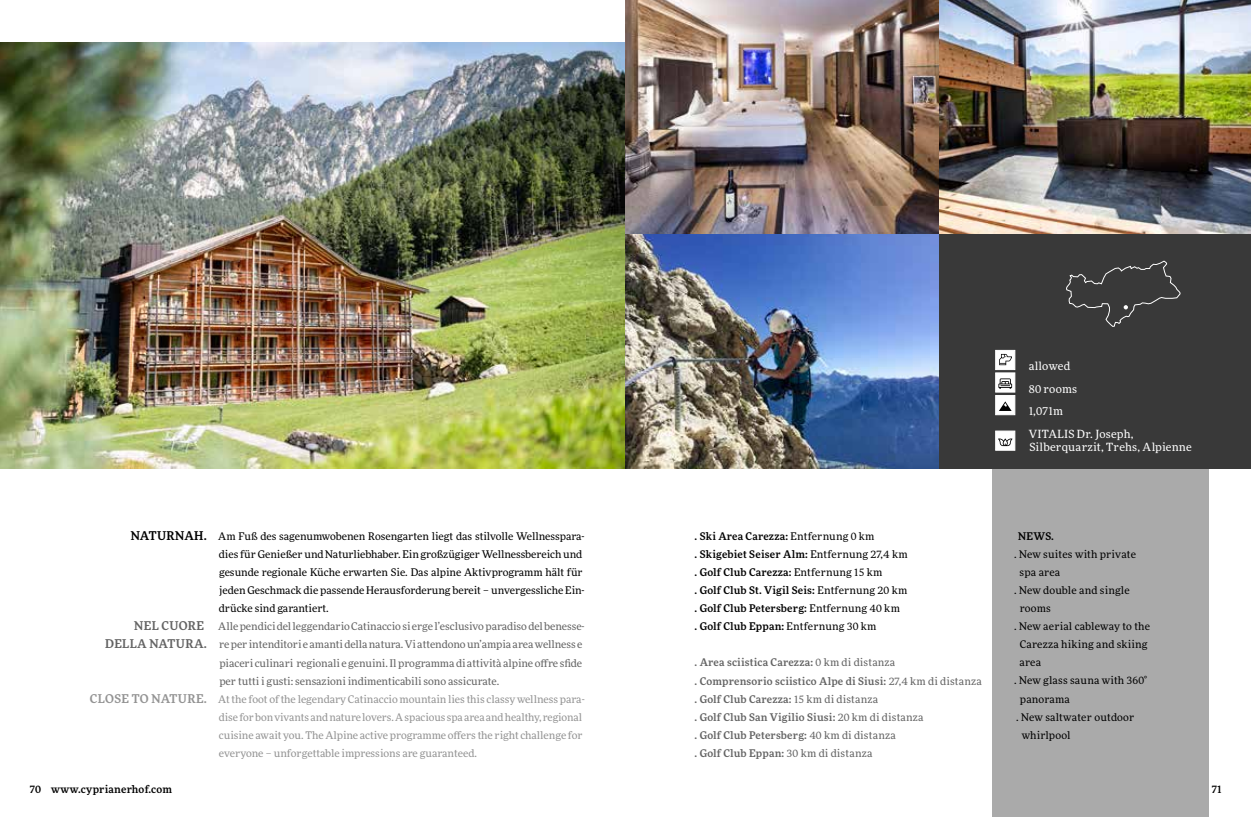
<style>
.page{position:relative;width:1251px;height:817px;background:#fff}
.page>*{position:absolute;margin:0;border:0;box-sizing:border-box;transform-origin:0 0}
.t1{font:500 12px/18px "More Pro";letter-spacing:.03em;color:#636363;text-align:right}
.t2{font:500 12px "More Pro";letter-spacing:.03em;color:#939393}
.t3{font:500 12px "More Pro";letter-spacing:.03em;color:#000}
.t4{font:11.25px/22.5px "More Pro";letter-spacing:.02em;color:#fff}
.t5{font:10.5px/18px "More Pro";color:#000}
.t6{font:10.5px/18px "More Pro";color:#636363}
.t7{font:10.5px/18px "More Pro";color:#939393}
.t8{font:500 10.5px/18px "More Pro";letter-spacing:.02em;color:#000}
.t9{font:500 10.5px/18px "More Pro";letter-spacing:.02em;color:#636363}
.t10{font:10.5px "More Pro";letter-spacing:.02em;color:#000}
.s1{font-weight:400}
</style>
<div class="page">
<div style="left:991px;top:219px;width:217px;height:597px;background:#aaa"></div>
<img style="left:0;top:43px;width:625px;height:425px">
<div style="left:625px;top:0;width:625px;height:468px;background:#393939"></div>
<img style="left:938px;top:0;width:312px;height:234px">
<div style="left:994px;top:350px;width:21px;height:20px;background:#fff;border:1px solid #fff"></div>
<div style="left:994px;top:372px;width:21px;height:20px;background:#fff;border:1px solid #fff"></div>
<div style="left:994px;top:430px;width:21px;height:20px;background:#fff;border:1px solid #fff"></div>
<div style="left:994px;top:395px;width:21px;height:20px;background:#fff;border:1px solid #fff"></div>
<svg style="left:999px;top:401px;width:12px;height:10px"></svg>
<svg style="left:998px;top:378px;width:13px;height:10px"></svg>
<svg style="left:998px;top:438px;width:14px;height:8px"></svg>
<svg style="left:999px;top:354px;width:12px;height:11px"></svg>
<svg style="left:1066px;top:260px;width:114px;height:67px"></svg>
<img style="left:625px;top:234px;width:313px;height:234px">
<img style="left:625px;top:0;width:313px;height:234px">
<p class="t3" style="left:131px;top:527px;width:78px">NATURNAH.</p>
<p class="t1" style="left:105px;top:616px;width:103px">NEL CUORE<br>DELLA NATURA.</p>
<p class="t2" style="left:90px;top:689px;width:119px">CLOSE TO NATURE.</p>
<p class="t5" style="left:218px;top:527px;width:368px">Am Fuß des sagenumwobenen Rosengarten liegt das stilvolle Wellnesspara&shy;dies für Genießer und Naturliebhaber. Ein großzügiger Wellnessbereich und gesunde regionale Küche erwarten Sie. Das alpine Aktivprogramm hält für jeden Geschmack die passende Herausforderung bereit – unvergessliche Ein&shy;drücke sind garantiert.</p>
<p class="t6" style="left:218px;top:617px;width:368px">Alle pendici del leggendario Catinaccio si erge l’esclusivo paradiso del benesse&shy;re per intenditori e amanti della natura. Vi attendono un’ampia area wellness e piaceri culinari regionali e genuini. Il programma di attività alpine offre sfide per tutti i gusti: sensazioni indimenticabili sono assicurate.</p>
<p class="t7" style="left:218px;top:689px;width:368px">At the foot of the legendary Catinaccio mountain lies this classy wellness para&shy;dise for bon vivants and nature lovers. A spacious spa area and healthy, regional cuisine await you. The Alpine active programme offers the right challenge for everyone – unforgettable impressions are guaranteed.</p>
<p class="t8" style="left:694px;top:527px;width:214px">. Ski Area Carezza: <span class="s1">Entfernung 0 km<br></span>. Skigebiet Seiser Alm: <span class="s1">Entfernung 27,4 km </span>. Golf Club Carezza: <span class="s1">Entfernung 15 km<br></span>. Golf Club St. Vigil Seis: <span class="s1">Entfernung 20 km </span>. Golf Club Petersberg: <span class="s1">Entfernung 40 km<br></span>. Golf Club Eppan: <span class="s1">Entfernung 30 km</span></p>
<p class="t9" style="left:694px;top:653px;width:288px">. Area sciistica Carezza: <span class="s1">0 km di distanza<br></span>. Comprensorio sciistico Alpe di Siusi: <span class="s1">27,4 km di distanza </span>. Golf Club Carezza: <span class="s1">15 km di distanza<br></span>. Golf Club San Vigilio Siusi: <span class="s1">20 km di distanza<br></span>. Golf Club Petersberg: <span class="s1">40 km di distanza<br></span>. Golf Club Eppan: <span class="s1">30 km di distanza</span></p>
<p class="t4" style="left:1028px;top:354px;width:106px">allowed<br>80 rooms<br>1,071m<br>VITALIS Dr. Joseph,</p>
<p class="t4" style="left:1029px;top:434px;width:164px">Silberquarzit, Trehs, Alpienne</p>
<p class="t8" style="left:1017px;top:527px;width:37px">NEWS.</p>
<p class="t10" style="left:1013px;top:547px;width:123px">. New suites with private</p>
<p class="t5" style="left:1019px;top:563px;width:42px">spa area</p>
<p class="t10" style="left:1013px;top:583px;width:117px">. New double and single</p>
<p class="t5" style="left:1019px;top:599px;width:33px">rooms</p>
<p class="t10" style="left:1013px;top:619px;width:137px">. New aerial cableway to the</p>
<p class="t10" style="left:1019px;top:637px;width:129px">Carezza hiking and skiing</p>
<p class="t5" style="left:1019px;top:653px;width:23px">area</p>
<p class="t10" style="left:1013px;top:673px;width:135px">. New glass sauna with 360°</p>
<p class="t10" style="left:1019px;top:691px;width:51px">panorama</p>
<p class="t10" style="left:1016px;top:709px;width:120px">. New saltwater outdoor</p>
<p class="t10" style="left:1021px;top:727px;width:50px">whirlpool</p>
<p class="t8" style="left:30px;top:779px;width:144px">70 www.cyprianerhof.com</p>
<p class="t8" style="left:1211px;top:779px;width:11px">71</p>
</div>
